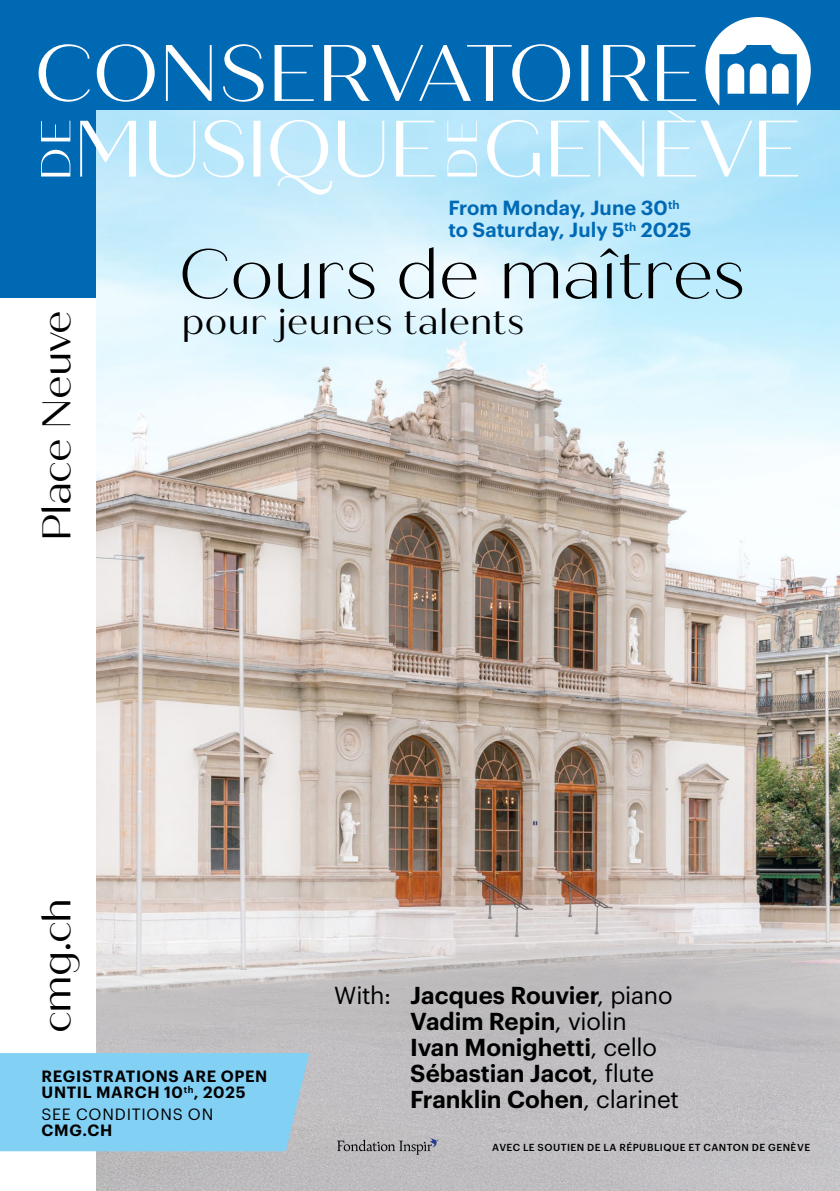
<style>
.page{position:relative;width:840px;height:1191px;background:#fff}
.page>*{position:absolute;margin:0;border:0;box-sizing:border-box;transform-origin:0 0}
.t1{font:300 70px "Quiche Sans";letter-spacing:-.025em;color:#000}
.t2{font:40px "Quiche Sans";letter-spacing:-.03em;color:#000}
.t3{font:36px "Quiche Sans";letter-spacing:.005em;color:#000}
.t4{font:600 24px/26px "Graphik";color:#000}
.t5{font:600 20px/22px "Graphik";letter-spacing:.005em;color:#0069b4}
.t6{font:600 16px/16px "Graphik";letter-spacing:.04em;color:#000}
.t7{font:16px "Graphik";letter-spacing:.05em;color:#000}
.t8{font:500 10px "Graphik";letter-spacing:.045em;color:#000}
.s1{font-weight:400}
</style>
<div class="page">
<div style="left:0;top:0;width:839px;height:297px;background:#0069b4"></div>
<img style="left:96px;top:268px;width:743px;height:923px">
<svg style="left:96px;top:111px;width:743px;height:157px;background:#c3ebfb"></svg>
<svg style="left:39px;top:17px;width:771px;height:178px"></svg>
<div style="left:0;top:1053px;width:309px;height:98px;background:#83d0f5"></div>
<svg style="left:337px;top:1138px;width:102px;height:16px;background:#9e9da1"></svg>
<h2 class="t2" style="left:33px;top:540px;width:232px;rotate:-90deg">Place Neuve</h2>
<p class="t5" style="left:448px;top:195px;width:245px">From Monday, June 30<sup>th </sup>to Saturday, July 5<sup>th</sup> 2025</p>
<h1 class="t1" style="left:179px;top:233px;width:568px">Cours de maîtres</h1>
<h3 class="t3" style="left:181px;top:300px;width:344px">pour jeunes talents</h3>
<h2 class="t2" style="left:33px;top:1033px;width:137px;rotate:-90deg">cmg.ch</h2>
<p class="t6" style="left:41px;top:1066px;width:227px">REGISTRATIONS ARE OPEN<br>UNTIL MARCH 10<sup>th</sup>, 2025</p>
<p class="t7" style="left:41px;top:1101px;width:173px">SEE CONDITIONS ON</p>
<p class="t6" style="left:41px;top:1120px;width:72px">CMG.CH</p>
<p class="t4" style="left:410px;top:980px;width:270px;text-indent:-76px"><span class="s1">With:</span> Jacques Rouvier<span class="s1">, piano<br></span>Vadim Repin<span class="s1">, violin<br></span>Ivan Monighetti<span class="s1">, cello<br></span>Sébastian Jacot<span class="s1">, flute<br></span>Franklin Cohen<span class="s1">, clarinet</span></p>
<p class="t8" style="left:492px;top:1140px;width:319px">AVEC LE SOUTIEN DE LA RÉPUBLIQUE ET CANTON DE GENÈVE</p>
</div>
